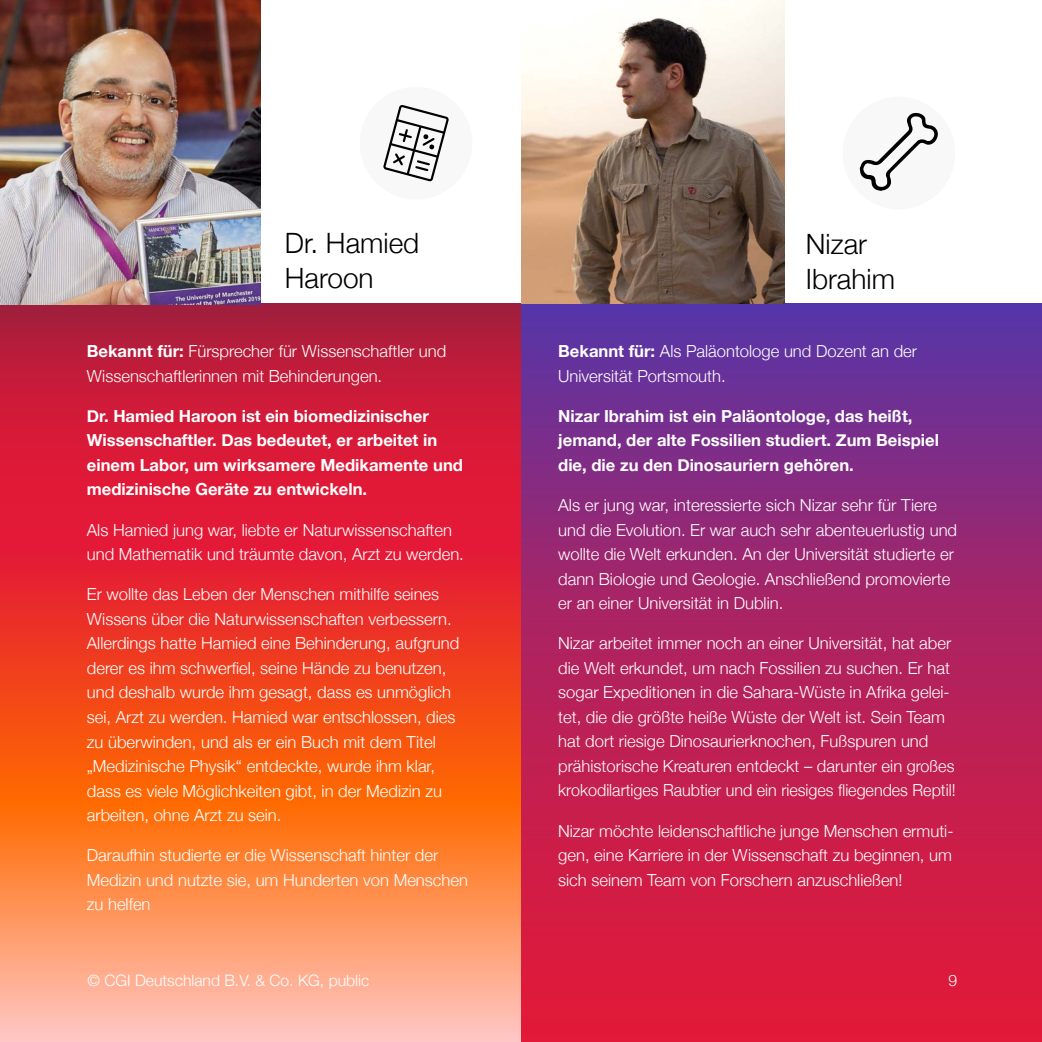
<style>
.page{position:relative;width:1042px;height:1042px;background:#fff}
.page>*{position:absolute;margin:0;border:0;box-sizing:border-box;transform-origin:0 0}
.t1{font:300 28px/35px "Helvetica Neue";color:#000}
.t2{font:300 16.62px/24.5px "Helvetica Neue";color:#fff}
.t3{font:700 16.62px/24.5px "Helvetica Neue";color:#fff}
.t4{font:300 15.75px "Helvetica Neue";color:#fff}
.s1{font-weight:700}
</style>
<div class="page">
<div style="left:521px;top:304px;width:521px;height:738px;background:linear-gradient(to bottom,#63329d,#f0162c)"></div>
<svg style="left:0;top:304px;width:521px;height:738px;background:#e9503c"></svg>
<div style="left:360px;top:87px;width:112px;height:112px;background:#f8f8f8;border-radius:50%"></div>
<svg style="left:383px;top:105px;width:66px;height:77px"></svg>
<div style="left:842px;top:97px;width:113px;height:112px;background:#f8f8f8;border-radius:50%"></div>
<svg style="left:860px;top:112px;width:78px;height:79px"></svg>
<img style="left:0;top:0;width:260px;height:304px">
<img style="left:521px;top:0;width:263px;height:304px">
<h1 class="t1" style="left:285px;top:224px;width:136px">Dr. Hamied<br>Haroon</h1>
<p class="t2" style="left:87px;top:338px;width:361px"><span class="s1">Bekannt für:</span> Fürsprecher für Wissenschaftler und<br>Wissenschaftlerinnen mit Behinderungen.</p>
<p class="t3" style="left:87px;top:404px;width:378px">Dr. Hamied Haroon ist ein biomedizinischer Wissenschaftler. Das bedeutet, er arbeitet in einem Labor, um wirksamere Medikamente und medizinische Geräte zu entwickeln.</p>
<p class="t2" style="left:87px;top:516px;width:379px">Als Hamied jung war, liebte er Naturwissenschaften und Mathematik und träumte davon, Arzt zu werden.</p>
<p class="t2" style="left:87px;top:581px;width:374px">Er wollte das Leben der Menschen mithilfe seines Wissens über die Naturwissenschaften verbessern.<br>Allerdings hatte Hamied eine Behinderung, aufgrund derer es ihm schwerfiel, seine Hände zu benutzen, und deshalb wurde ihm gesagt, dass es unmöglich sei, Arzt zu werden. Hamied war entschlossen, dies zu überwinden, und als er ein Buch mit dem Titel „Medizinische Physik“ entdeckte, wurde ihm klar, dass es viele Möglichkeiten gibt, in der Medizin zu arbeiten, ohne Arzt zu sein.</p>
<p class="t2" style="left:87px;top:842px;width:383px">Daraufhin studierte er die Wissenschaft hinter der<br>Medizin und nutzte sie, um Hunderten von Menschen zu helfen</p>
<p class="t4" style="left:88px;top:967px;width:283px">© CGI Deutschland B.V. &amp; Co. KG, public</p>
<h1 class="t1" style="left:806px;top:224px;width:91px">Nizar<br>Ibrahim</h1>
<p class="t2" style="left:558px;top:338px;width:360px"><span class="s1">Bekannt für:</span> Als Paläontologe und Dozent an der<br>Universität Portsmouth.</p>
<p class="t3" style="left:558px;top:404px;width:382px">Nizar Ibrahim ist ein Paläontologe, das heißt, jemand, der alte Fossilien studiert. Zum Beispiel die, die zu den Dinosauriern gehören.</p>
<p class="t2" style="left:558px;top:492px;width:400px">Als er jung war, interessierte sich Nizar sehr für Tiere und die Evolution. Er war auch sehr abenteuerlustig und wollte die Welt erkunden. An der Universität studierte er dann Biologie und Geologie. Anschließend promovierte er an einer Universität in Dublin.</p>
<p class="t2" style="left:558px;top:630px;width:399px">Nizar arbeitet immer noch an einer Universität, hat aber die Welt erkundet, um nach Fossilien zu suchen. Er hat sogar Expeditionen in die Sahara-Wüste in Afrika gelei&shy;tet, die die größte heiße Wüste der Welt ist. Sein Team hat dort riesige Dinosaurierknochen, Fußspuren und prähistorische Kreaturen entdeckt – darunter ein großes krokodilartiges Raubtier und ein riesiges fliegendes Reptil!</p>
<p class="t2" style="left:558px;top:817px;width:397px;text-align:justify">Nizar möchte leidenschaftliche junge Menschen ermuti&shy;gen, eine Karriere in der Wissenschaft zu beginnen, um sich seinem Team von Forschern anzuschließen!</p>
<p class="t4" style="left:948px;top:967px;width:10px">9</p>
</div>
